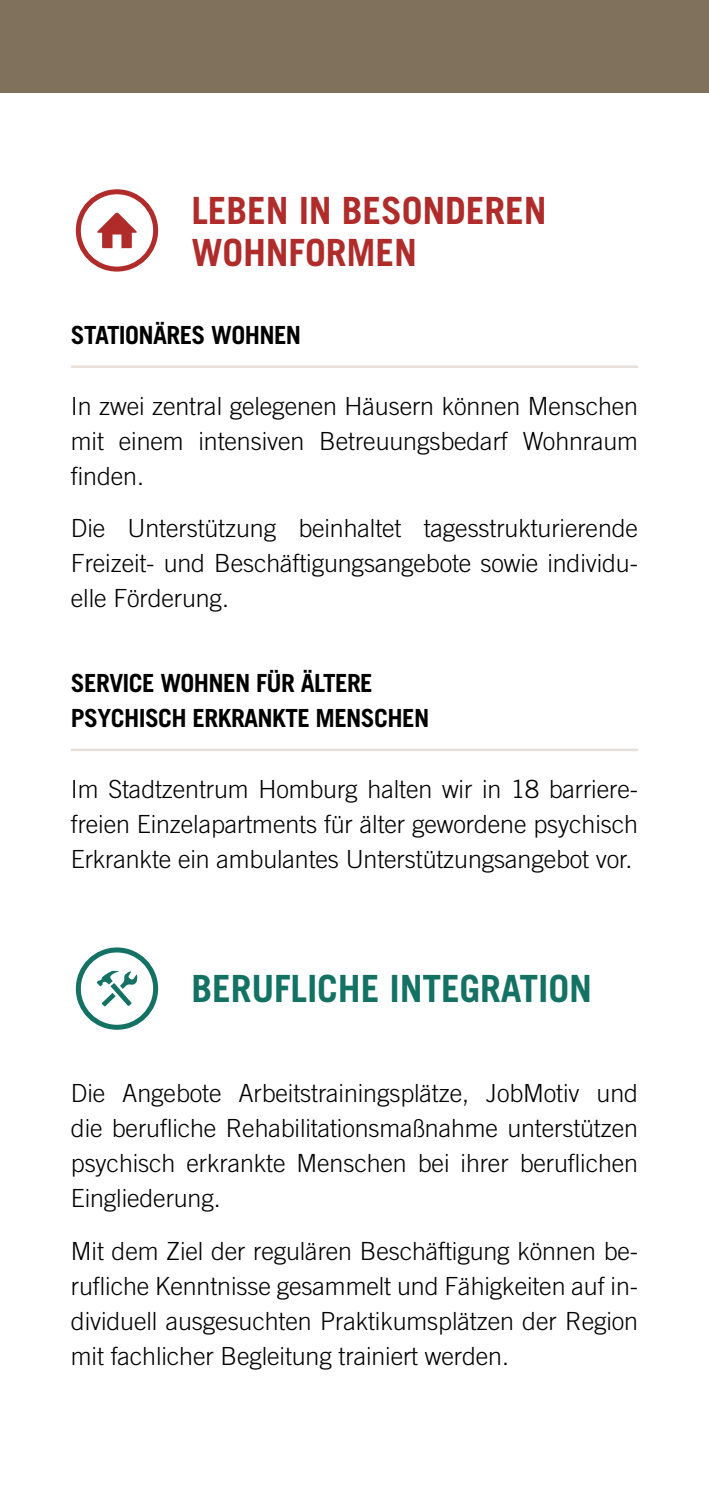
<style>
.page{position:relative;width:709px;height:1489px;background:#fff}
.page>*{position:absolute;margin:0;border:0;box-sizing:border-box;transform-origin:0 0}
.t1{font:700 37.5px/42.5px "Trade Gothic LT Std";letter-spacing:-.005em;color:#b02c2b}
.t2{font:700 37.5px "Trade Gothic LT Std";letter-spacing:-.005em;color:#137263}
.t3{font:300 25px/35px "Trade Gothic LT Std";letter-spacing:-.005em;color:#000;text-align:justify}
.t4{font:700 25px/35px "Trade Gothic LT Std";letter-spacing:-.025em;color:#000}
</style>
<div class="page">
<div style="left:0;top:0;width:709px;height:92px;background:#80715d"></div>
<hr style="left:71px;top:365px;width:567px;height:3px;background:#e7e0da">
<hr style="left:71px;top:748px;width:567px;height:3px;background:#e7e0da">
<svg style="left:71px;top:184px;width:92px;height:92px"></svg>
<div style="left:78px;top:192px;width:78px;height:77px;background:#fff;border-radius:50%"></div>
<div style="left:76px;top:189px;width:82px;height:82px;border:5px solid #b02c2b;border-radius:50%"></div>
<svg style="left:71px;top:942px;width:92px;height:92px"></svg>
<svg style="left:78px;top:949px;width:78px;height:78px"></svg>
<div style="left:76px;top:947px;width:82px;height:82px;border:5px solid #137263;border-radius:50%"></div>
<svg style="left:97px;top:213px;width:40px;height:35px"></svg>
<svg style="left:97px;top:970px;width:40px;height:36px"></svg>
<h1 class="t1" style="left:191px;top:189px;width:357px">LEBEN IN BESONDEREN<br>WOHNFORMEN</h1>
<p class="t4" style="left:71px;top:317px;width:232px">STATIONÄRES WOHNEN</p>
<p class="t3" style="left:71px;top:388px;width:568px">In zwei zentral gelegenen Häusern können Menschen mit einem intensiven Betreuungsbedarf Wohnraum finden.</p>
<p class="t3" style="left:71px;top:510px;width:568px">Die Unterstützung beinhaltet tagesstrukturierende Freizeit- und Beschäftigungsangebote sowie individu&shy;elle Förderung.</p>
<p class="t4" style="left:71px;top:665px;width:360px">SERVICE WOHNEN FÜR ÄLTERE<br>PSYCHISCH ERKRANKTE MENSCHEN</p>
<p class="t3" style="left:71px;top:771px;width:568px">Im Stadtzentrum Homburg halten wir in 18 barriere&shy;freien Einzelapartments für älter gewordene psychisch Erkrankte ein ambulantes Unterstützungsangebot vor.</p>
<h1 class="t2" style="left:191px;top:965px;width:402px">BERUFLICHE INTEGRATION</h1>
<p class="t3" style="left:71px;top:1075px;width:568px">Die Angebote Arbeitstrainingsplätze, JobMotiv und die berufliche Rehabilitationsmaßnahme unterstützen psychisch erkrankte Menschen bei ihrer beruflichen Eingliederung.</p>
<p class="t3" style="left:71px;top:1233px;width:569px">Mit dem Ziel der regulären Beschäftigung können be&shy;rufliche Kenntnisse gesammelt und Fähigkeiten auf in&shy;dividuell ausgesuchten Praktikumsplätzen der Region mit fachlicher Begleitung trainiert werden.</p>
</div>
